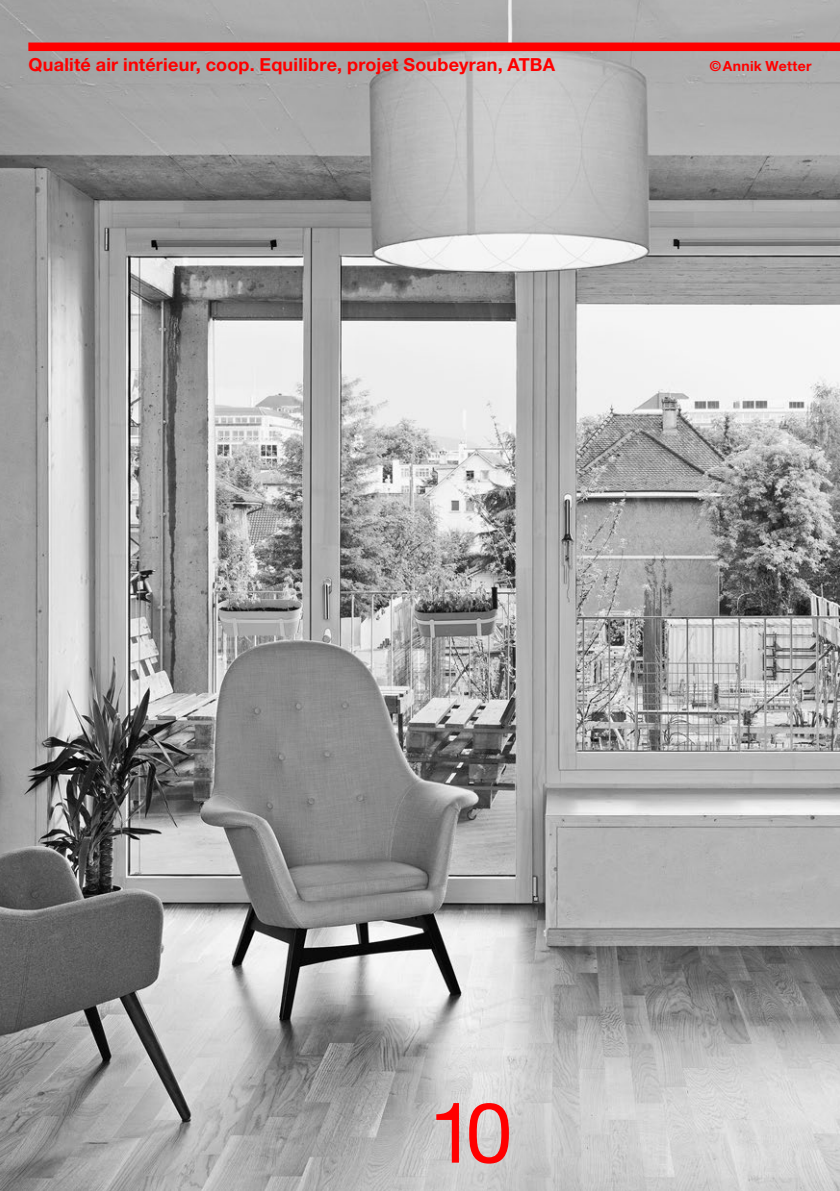
<style>
.page{position:relative;width:840px;height:1191px;background:#fff}
.page>*{position:absolute;margin:0;border:0;box-sizing:border-box;transform-origin:0 0}
.t1{font:84px "Helvetica Neue";color:#f00}
.t2{font:700 18px "Helvetica Neue";letter-spacing:.015em;color:#f00}
.t3{font:700 14px "Helvetica Neue";letter-spacing:.02em;color:#f00}
</style>
<div class="page">
<img style="left:0;top:0;width:839px;height:1191px">
<div style="left:28px;top:43px;width:811px;height:8px;background:#f00"></div>
<p class="t2" style="left:28px;top:53px;width:528px">Qualité air intérieur, coop. Equilibre, projet Soubeyran, ATBA</p>
<p class="t3" style="left:709px;top:57px;width:103px">©Annik Wetter</p>
<h1 class="t1" style="left:429px;top:1082px;width:85px">10</h1>
</div>
